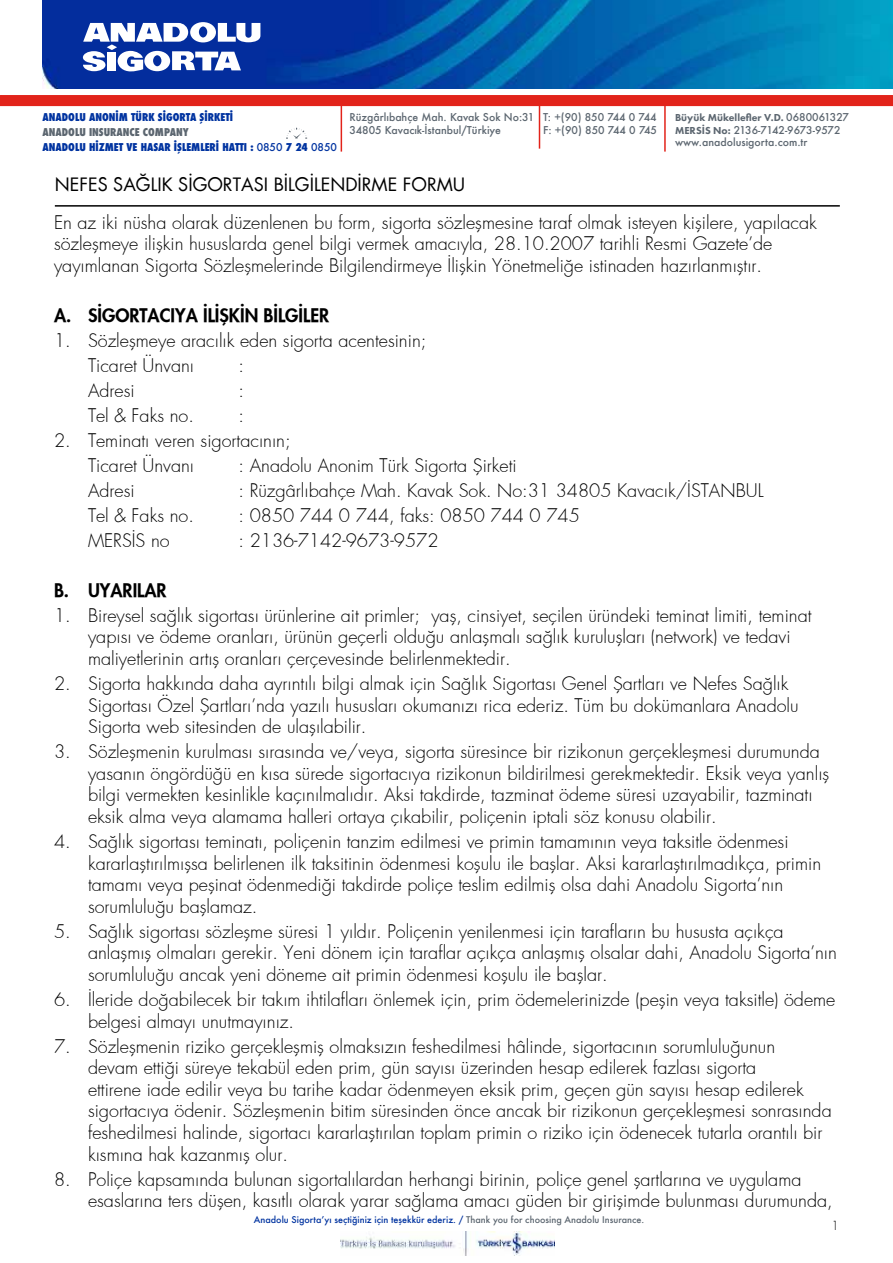
<style>
.page{position:relative;width:893px;height:1263px;background:#fff}
.page>*{position:absolute;margin:0;border:0;box-sizing:border-box;transform-origin:0 0}
.t1{font:300 18px/21.6px "Futura";color:#000}
.t2{font:18px "Futura";color:#000}
.t3{font:800 18px "Futura";color:#000}
.t4{font:300 12px "Futura";color:#000}
.t5{font:500 10.5px/12.6px "Futura";color:#5c6670}
.t6{font:800 condensed 10.5px/14.7px "Futura";color:#0033a0}
.t7{font:800 10.5px "Futura PT";color:#5c6670}
.t8{font:500 9px "Futura";color:#0033a0}
.s1{color:#5c6670}
.s2{font-weight:500;font-stretch:normal}
.s3{font-family:"Futura";font-weight:500}
.s4{font-family:"Futura PT";font-weight:800}
</style>
<div class="page">
<hr style="left:55px;top:205px;width:785px;height:2px;background:#000">
<img style="left:340px;top:1231px;width:215px;height:25px">
<hr style="left:341px;top:101px;width:1px;height:51px;background:#e2231a">
<svg style="left:286px;top:128px;width:21px;height:11px"></svg>
<hr style="left:539px;top:98px;width:1px;height:51px;background:#e2231a">
<hr style="left:664px;top:101px;width:2px;height:51px;background:#e2231a">
<img style="left:43px;top:0;width:850px;height:89px">
<div style="left:0;top:95px;width:893px;height:11px;background:#e2231a"></div>
<svg style="left:83px;top:22px;width:177px;height:49px"></svg>
<p class="t6" style="left:43px;top:110px;width:192px">ANADOLU ANONİM TÜRK SİGORTA ŞİRKETİ</p>
<p class="t6" style="left:43px;top:125px;width:296px"><span class="s1">ANADOLU INSURANCE COMPANY<br></span>ANADOLU HİZMET VE HASAR İŞLEMLERİ HATTI : <span class="s2">0850</span> 7 24 <span class="s2">0850</span></p>
<p class="t5" style="left:350px;top:111px;width:186px">Rüzgârlıbahçe Mah. Kavak Sok No:31<br>34805 Kavacık-İstanbul/Türkiye</p>
<p class="t5" style="left:543px;top:111px;width:116px">T: +(90) 850 744 0 744<br>F: +(90) 850 744 0 745</p>
<p class="t7" style="left:675px;top:111px;width:175px">Büyük Mükellefler V.D. <span class="s3">0680061327</span></p>
<p class="t5" style="left:675px;top:123px;width:167px"><span class="s4">MERSİS No:</span> 2136-7142-9673-9572 www.anadolusigorta.com.tr</p>
<p class="t2" style="left:55px;top:172px;width:412px">NEFES SAĞLIK SİGORTASI BİLGİLENDİRME FORMU</p>
<p class="t1" style="left:54px;top:211px;width:764px">En az iki nüsha olarak düzenlenen bu form, sigorta sözleşmesine taraf olmak isteyen kişilere, yapılacak sözleşmeye ilişkin hususlarda genel bilgi vermek amacıyla, 28.10.2007 tarihli Resmi Gazete’de yayımlanan Sigorta Sözleşmelerinde Bilgilendirmeye İlişkin Yönetmeliğe istinaden hazırlanmıştır.</p>
<p class="t3" style="left:54px;top:303px;width:277px">A. SİGORTACIYA İLİŞKİN BİLGİLER</p>
<p class="t1" style="left:88px;top:328px;width:340px;line-height:25px;text-indent:-34px">1. Sözleşmeye aracılık eden sigorta acentesinin;<br>Ticaret Ünvanı</p>
<p class="t1" style="left:238px;top:355px;width:7px">:</p>
<p class="t1" style="left:88px;top:380px;width:48px">Adresi</p>
<p class="t1" style="left:238px;top:380px;width:7px">:</p>
<p class="t1" style="left:88px;top:405px;width:107px">Tel &amp; Faks no.</p>
<p class="t1" style="left:238px;top:405px;width:7px">:</p>
<p class="t1" style="left:88px;top:428px;width:204px;line-height:25px;text-indent:-34px">2. Teminatı veren sigortacının;<br>Ticaret Ünvanı</p>
<p class="t1" style="left:238px;top:455px;width:280px">: Anadolu Anonim Türk Sigorta Şirketi</p>
<p class="t1" style="left:88px;top:480px;width:48px">Adresi</p>
<p class="t1" style="left:238px;top:480px;width:527px">: Rüzgârlıbahçe Mah. Kavak Sok. No:31 34805 Kavacık/İSTANBUL</p>
<p class="t1" style="left:88px;top:505px;width:107px">Tel &amp; Faks no.</p>
<p class="t1" style="left:238px;top:505px;width:343px">: 0850 744 0 744, faks: 0850 744 0 745</p>
<p class="t1" style="left:88px;top:530px;width:83px">MERSİS no</p>
<p class="t1" style="left:238px;top:530px;width:201px">: 2136-7142-9673-9572</p>
<p class="t3" style="left:54px;top:578px;width:114px">B. UYARILAR</p>
<p class="t1" style="left:88px;top:605px;width:725px;text-indent:-34px">1. Bireysel sağlık sigortası ürünlerine ait primler; yaş, cinsiyet, seçilen üründeki teminat limiti, teminat yapısı ve ödeme oranları, ürünün geçerli olduğu anlaşmalı sağlık kuruluşları (network) ve tedavi maliyetlerinin artış oranları çerçevesinde belirlenmektedir.</p>
<p class="t1" style="left:88px;top:673px;width:712px;text-indent:-34px">2. Sigorta hakkında daha ayrıntılı bilgi almak için Sağlık Sigortası Genel Şartları ve Nefes Sağlık<br>Sigortası Özel Şartları’nda yazılı hususları okumanızı rica ederiz. Tüm bu dokümanlara Anadolu<br>Sigorta web sitesinden de ulaşılabilir.</p>
<p class="t1" style="left:88px;top:741px;width:743px;text-indent:-34px">3. Sözleşmenin kurulması sırasında ve/veya, sigorta süresince bir rizikonun gerçekleşmesi durumunda yasanın öngördüğü en kısa sürede sigortacıya rizikonun bildirilmesi gerekmektedir. Eksik veya yanlış bilgi vermekten kesinlikle kaçınılmalıdır. Aksi takdirde, tazminat ödeme süresi uzayabilir, tazminatı eksik alma veya alamama halleri ortaya çıkabilir, poliçenin iptali söz konusu olabilir.</p>
<p class="t1" style="left:88px;top:831px;width:735px;text-indent:-34px">4. Sağlık sigortası teminatı, poliçenin tanzim edilmesi ve primin tamamının veya taksitle ödenmesi kararlaştırılmışsa belirlenen ilk taksitinin ödenmesi koşulu ile başlar. Aksi kararlaştırılmadıkça, primin tamamı veya peşinat ödenmediği takdirde poliçe teslim edilmiş olsa dahi Anadolu Sigorta’nın sorumluluğu başlamaz.</p>
<p class="t1" style="left:88px;top:921px;width:750px;text-indent:-34px">5. Sağlık sigortası sözleşme süresi 1 yıldır. Poliçenin yenilenmesi için tarafların bu hususta açıkça anlaşmış olmaları gerekir. Yeni dönem için taraflar açıkça anlaşmış olsalar dahi, Anadolu Sigorta’nın sorumluluğu ancak yeni döneme ait primin ödenmesi koşulu ile başlar.</p>
<p class="t1" style="left:88px;top:989px;width:749px;text-indent:-34px">6. İleride doğabilecek bir takım ihtilafları önlemek için, prim ödemelerinizde (peşin veya taksitle) ödeme belgesi almayı unutmayınız.</p>
<p class="t1" style="left:88px;top:1035px;width:745px;text-indent:-34px">7. Sözleşmenin riziko gerçekleşmiş olmaksızın feshedilmesi hâlinde, sigortacının sorumluluğunun<br>devam ettiği süreye tekabül eden prim, gün sayısı üzerinden hesap edilerek fazlası sigorta<br>ettirene iade edilir veya bu tarihe kadar ödenmeyen eksik prim, geçen gün sayısı hesap edilerek sigortacıya ödenir. Sözleşmenin bitim süresinden önce ancak bir rizikonun gerçekleşmesi sonrasında feshedilmesi halinde, sigortacı kararlaştırılan toplam primin o riziko için ödenecek tutarla orantılı bir kısmına hak kazanmış olur.</p>
<p class="t1" style="left:88px;top:1168px;width:746px;text-indent:-34px">8. Poliçe kapsamında bulunan sigortalılardan herhangi birinin, poliçe genel şartlarına ve uygulama esaslarına ters düşen, kasıtlı olarak yarar sağlama amacı güden bir girişimde bulunması durumunda,</p>
<p class="t8" style="left:254px;top:1213px;width:392px">Anadolu Sigorta’yı seçtiğiniz için teşekkür ederiz. / <span class="s1">Thank you for choosing Anadolu Insurance.</span></p>
<p class="t4" style="left:831px;top:1217px;width:9px">1</p>
</div>
